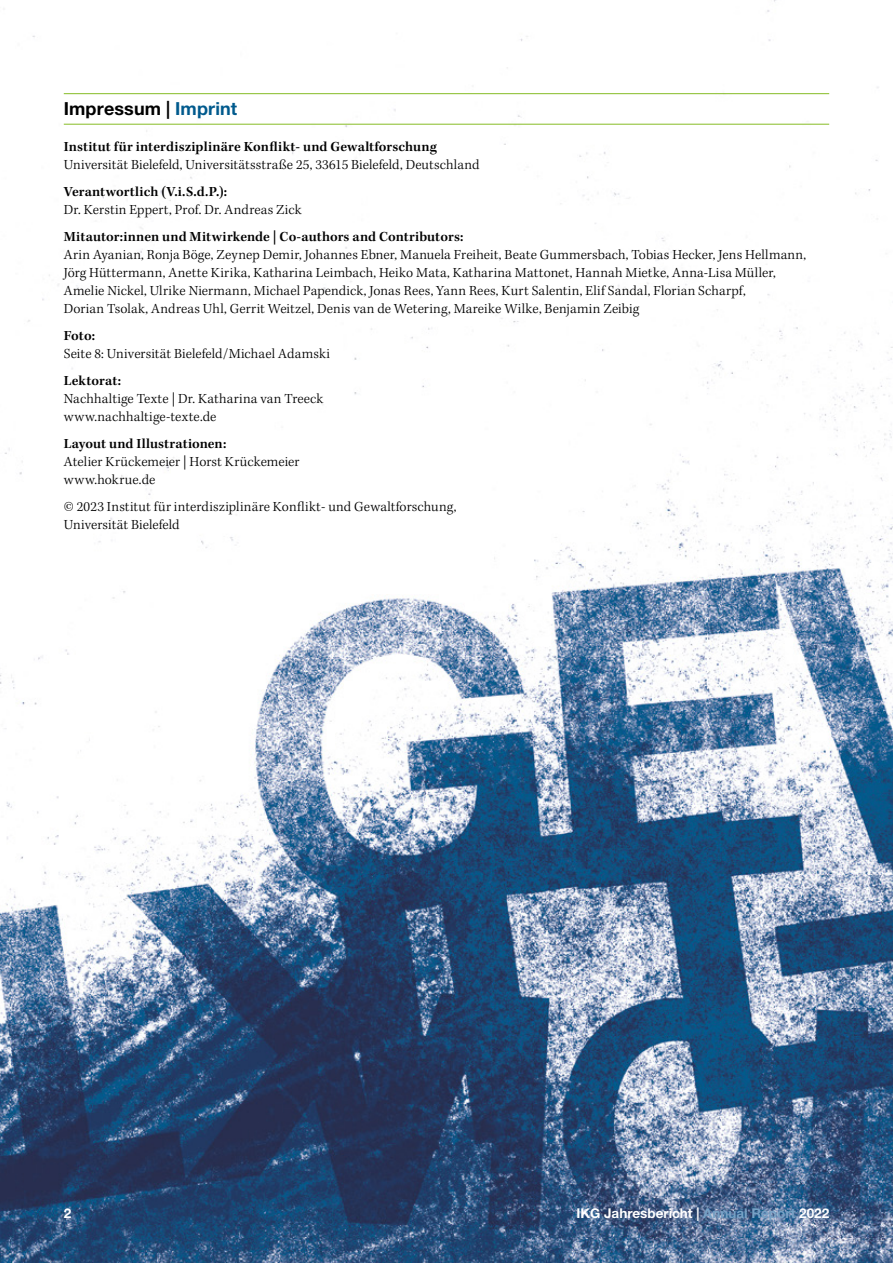
<style>
.page{position:relative;width:893px;height:1263px;background:#fff}
.page>*{position:absolute;margin:0;border:0;box-sizing:border-box;transform-origin:0 0}
.t1{font:700 18px "Helvetica Neue LT Std";letter-spacing:.01em;color:#000}
.t2{font:300 14.25px/18px "Kepler Std";letter-spacing:.01em;color:#000}
.t3{font:600 14.25px "Kepler Std";letter-spacing:.01em;color:#000}
.t4{font:700 13.5px "Helvetica Neue LT Std";color:#fff}
.s1{color:#005a8d}
.s2{color:#76a1c5}
</style>
<div class="page">
<img style="left:0;top:0;width:893px;height:1263px">
<hr style="left:64px;top:93px;width:765px;height:1px;background:#86bc25">
<hr style="left:64px;top:124px;width:765px;height:1px;background:#86bc25">
<p class="t1" style="left:64px;top:98px;width:175px">Impressum | <span class="s1">Imprint</span></p>
<p class="t3" style="left:64px;top:139px;width:375px">Institut für interdisziplinäre Konflikt- und Gewaltforschung</p>
<p class="t2" style="left:64px;top:156px;width:417px">Universität Bielefeld, Universitätsstraße 25, 33615 Bielefeld, Deutschland</p>
<p class="t3" style="left:64px;top:184px;width:165px">Verantwortlich (V.i.S.d.P.):</p>
<p class="t2" style="left:64px;top:201px;width:239px">Dr. Kerstin Eppert, Prof. Dr. Andreas Zick</p>
<p class="t3" style="left:64px;top:229px;width:401px">Mitautor:innen und Mitwirkende | Co-authors and Contributors:</p>
<p class="t2" style="left:64px;top:246px;width:744px">Arin Ayanian, Ronja Böge, Zeynep Demir, Johannes Ebner, Manuela Freiheit, Beate Gummersbach, Tobias Hecker, Jens Hellmann, Jörg Hüttermann, Anette Kirika, Katharina Leimbach, Heiko Mata, Katharina Mattonet, Hannah Mietke, Anna-Lisa Müller, Amelie Nickel, Ulrike Niermann, Michael Papendick, Jonas Rees, Yann Rees, Kurt Salentin, Elif Sandal, Florian Scharpf,<br>Dorian Tsolak, Andreas Uhl, Gerrit Weitzel, Denis van de Wetering, Mareike Wilke, Benjamin Zeibig</p>
<p class="t3" style="left:64px;top:328px;width:33px">Foto:</p>
<p class="t2" style="left:64px;top:345px;width:268px">Seite 8: Universität Bielefeld/Michael Adamski</p>
<p class="t3" style="left:64px;top:373px;width:59px">Lektorat:</p>
<p class="t2" style="left:64px;top:390px;width:261px">Nachhaltige Texte | Dr. Katharina van Treeck www.nachhaltige-texte.de</p>
<p class="t3" style="left:64px;top:436px;width:164px">Layout und Illustrationen:</p>
<p class="t2" style="left:64px;top:453px;width:237px">Atelier Krückemeier | Horst Krückemeier www.hokrue.de</p>
<p class="t2" style="left:64px;top:498px;width:394px">© 2023 Institut für interdisziplinäre Konflikt- und Gewaltforschung,<br>Universität Bielefeld</p>
<p class="t4" style="left:64px;top:1205px;width:9px">2</p>
<p class="t4" style="left:576px;top:1205px;width:254px">IKG Jahresbericht | <span class="s2">Annual Report</span> 2022</p>
</div>
